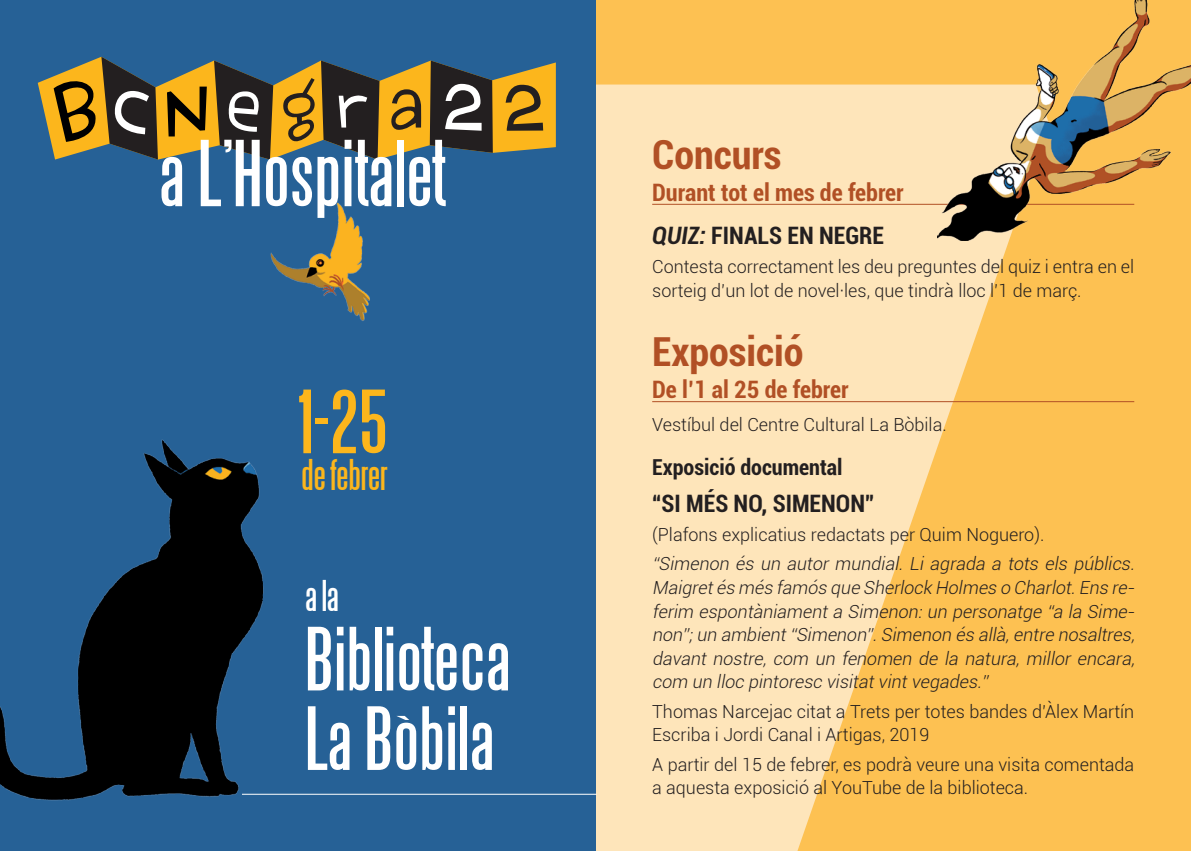
<style>
.page{position:relative;width:1191px;height:851px;background:#fff}
.page>*{position:absolute;margin:0;border:0;box-sizing:border-box;transform-origin:0 0}
.t1{font:83px "Steelfish";color:#fff;scale:1.2 1}
.t2{font:79.6px/79.4px "Steelfish";color:#fff;scale:1.2 1}
.t3{font:79.6px "Steelfish";color:#fcb61c;scale:1.2 1}
.t4{font:700 condensed 40px "Roboto";color:#b15025}
.t5{font:39px "Steelfish";letter-spacing:-.015em;color:#fcb61c;scale:1.2 1}
.t6{font:39px "Steelfish";color:#fff;scale:1.2 1}
.t7{font:700 condensed 24px/42.6px "Roboto";color:#b15025}
.t8{font:700 condensed 24px "Roboto";color:#231f20}
.t9{font:700 condensed 22px "Roboto";color:#231f20}
.t10{font:300 18px/23.6px "Roboto";color:#231f20}
.t11{font:italic 300 18px/23.6px "Roboto";color:#231f20;text-align:justify}
.s1{font-style:italic;color:#231f20}
.s2{color:#231f20}
</style>
<div class="page">
<div style="left:595px;top:0;width:596px;height:850px;background:#fdc152"></div>
<svg style="left:595px;top:84px;width:454px;height:766px;fill:#fee5ba"></svg>
<hr style="left:652px;top:204px;width:482px;height:1px;background:#b15025">
<hr style="left:652px;top:401px;width:482px;height:1px;background:#b15025">
<img style="left:937px;top:0;width:254px;height:240px">
<div style="left:0;top:0;width:595px;height:850px;background:#266196"></div>
<img style="left:0;top:202px;width:382px;height:599px">
<svg style="left:38px;top:60px;width:518px;height:99px;fill:#fcb61c"></svg>
<svg style="left:167px;top:87px;width:40px;height:49px;background:#8b640f"></svg>
<svg style="left:214px;top:61px;width:59px;height:98px"></svg>
<svg style="left:282px;top:61px;width:97px;height:98px"></svg>
<svg style="left:389px;top:89px;width:32px;height:42px"></svg>
<svg style="left:430px;top:61px;width:63px;height:92px;background:#43484e"></svg>
<svg style="left:505px;top:84px;width:38px;height:47px;background:#9d741d"></svg>
<svg style="left:54px;top:57px;width:104px;height:102px"></svg>
<hr style="left:242px;top:793px;width:354px;height:1px;background:#fff">
<h1 class="t1" style="left:158px;top:130px;width:242px">a L’Hospitalet</h1>
<h2 class="t3" style="left:298px;top:380px;width:77px">1-25</h2>
<h3 class="t5" style="left:301px;top:453px;width:74px">de febrer</h3>
<h3 class="t6" style="left:305px;top:575px;width:30px">a la</h3>
<h2 class="t2" style="left:305px;top:620px;width:173px">Biblioteca<br>La Bòbila</h2>
<h3 class="t4" style="left:652px;top:127px;width:131px">Concurs</h3>
<h3 class="t7" style="left:652px;top:170px;width:253px">Durant tot el mes de febrer<br><span class="s1">QUIZ:</span> <span class="s2">FINALS EN NEGRE</span></h3>
<p class="t10" style="left:652px;top:254px;width:483px">Contesta correctament les deu preguntes del quiz i entra en el sorteig d’un lot de novel·les, que tindrà lloc l’1 de març.</p>
<h3 class="t4" style="left:652px;top:324px;width:153px">Exposició</h3>
<h3 class="t7" style="left:652px;top:367px;width:198px">De l’1 al 25 de febrer</h3>
<p class="t10" style="left:652px;top:412px;width:296px">Vestíbul del Centre Cultural La Bòbila.</p>
<p class="t9" style="left:652px;top:451px;width:192px">Exposició documental</p>
<h3 class="t8" style="left:652px;top:486px;width:224px">“Si més no, Simenon”</h3>
<p class="t10" style="left:652px;top:522px;width:394px">(Plafons explicatius redactats per Quim Noguero).</p>
<p class="t11" style="left:652px;top:551px;width:488px">“Simenon és un autor mundial. Li agrada a tots els públics.<br>Maigretés més famós que Sherlock Holmes o Charlot.Ens re&shy;ferim espontàniamenta Simenon:un personatge “a la Sime&shy;non”;un ambient“Simenon”.Simenon és allà,entre nosaltres, davant nostre, com un fenomen de la natura, millor encara, com un lloc pintoresc visitatvintvegades.”</p>
<p class="t10" style="left:652px;top:698px;width:483px">Thomas Narcejac citat a Trets per totes bandes d’Àlex Martín<br>Escriba i Jordi Canal i Artigas, 2019</p>
<p class="t10" style="left:652px;top:751px;width:483px">A partir del 15 de febrer, es podrà veure una visita comentada a aquesta exposició al YouTube de la biblioteca.</p>
</div>
